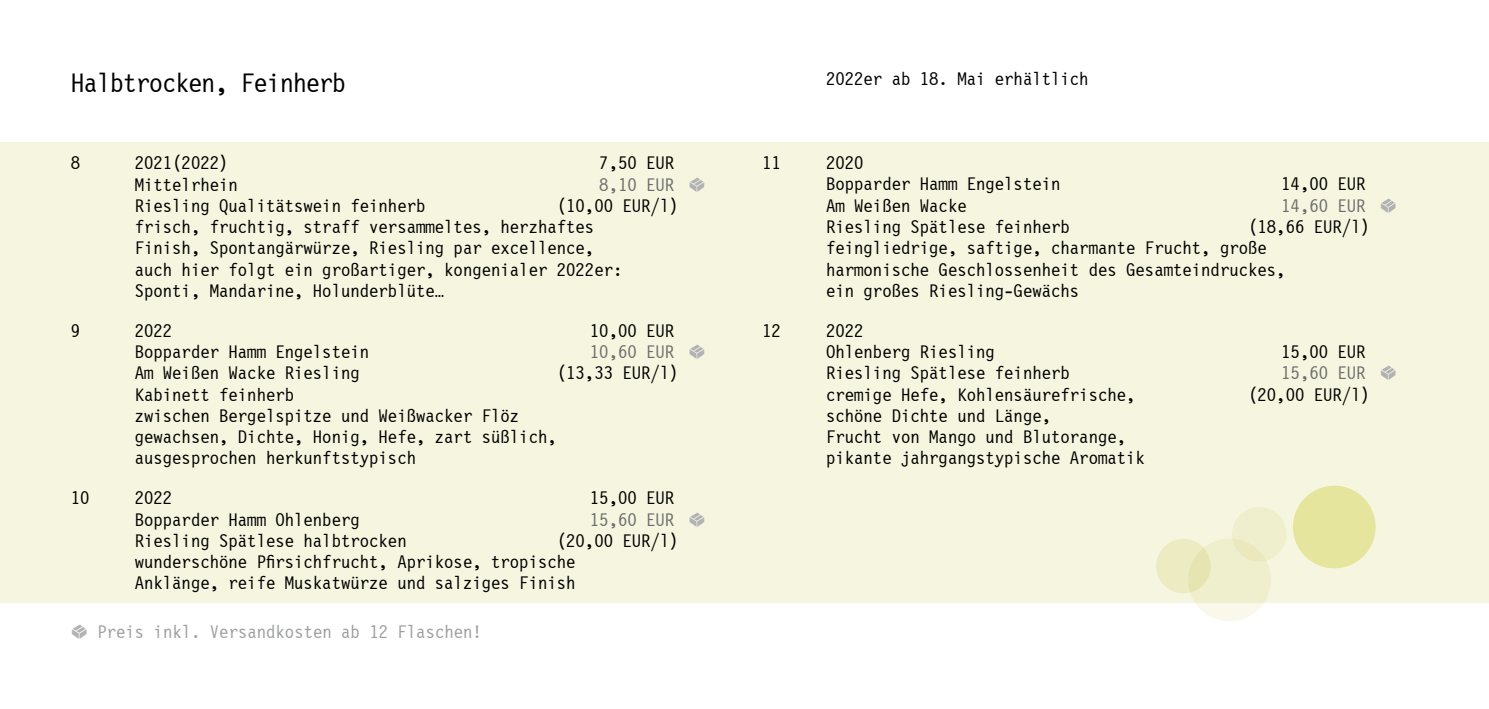
<style>
.page{position:relative;width:1489px;height:709px;background:#fff}
.page>*{position:absolute;margin:0;border:0;box-sizing:border-box;transform-origin:0 0}
.t1{font:27.5px "Letter Gothic 12 Pitch BT";letter-spacing:-.025em;color:#000}
.t2{font:18.75px/21.2px "Letter Gothic 12 Pitch BT";color:#000}
.t3{font:18.75px "Letter Gothic 12 Pitch BT";color:#6e6e6e}
.t4{font:18.75px "Letter Gothic 12 Pitch BT";color:#9e9f9f}
.s1{font-family:"Letter Gothic SWC GOV3 Regular";color:#b1b2b3}
</style>
<div class="page">
<div style="left:0;top:142px;width:1488px;height:460px;background:#f6f6e0"></div>
<hr style="left:1488px;top:142px;width:1px;height:460px;background:#f6f6e0">
<svg style="left:1152px;top:485px;width:224px;height:136px"></svg>
<h1 class="t1" style="left:71px;top:67px;width:276px">Halbtrocken, Feinherb</h1>
<p class="t2" style="left:71px;top:153px;width:11px">8</p>
<p class="t2" style="left:135px;top:153px;width:95px">2021(2022)</p>
<p class="t2" style="left:599px;top:153px;width:76px">7,50 EUR</p>
<p class="t2" style="left:135px;top:174px;width:105px">Mittelrhein</p>
<p class="t3" style="left:599px;top:174px;width:108px">8,10 EUR <span class="s1">　</span></p>
<p class="t2" style="left:135px;top:195px;width:292px">Riesling Qualitätswein feinherb</p>
<p class="t2" style="left:135px;top:195px;width:545px;text-indent:422px">(10,00 EUR/l) frisch, fruchtig, straff versammeltes, herzhaftes<br>Finish, Spontangärwürze, Riesling par excellence,<br>auch hier folgt ein großartiger, kongenialer 2022er:<br>Sponti, Mandarine, Holunderblüte…</p>
<p class="t2" style="left:71px;top:320px;width:11px">9</p>
<p class="t2" style="left:135px;top:320px;width:39px">2022</p>
<p class="t2" style="left:590px;top:320px;width:86px">10,00 EUR</p>
<p class="t2" style="left:135px;top:342px;width:236px">Bopparder Hamm Engelstein</p>
<p class="t3" style="left:590px;top:341px;width:117px">10,60 EUR <span class="s1">　</span></p>
<p class="t2" style="left:135px;top:363px;width:226px">Am Weißen Wacke Riesling</p>
<p class="t2" style="left:557px;top:363px;width:123px">(13,33 EUR/l)</p>
<p class="t2" style="left:135px;top:384px;width:423px">Kabinett feinherb<br>zwischen Bergelspitze und Weißwacker Flöz gewachsen, Dichte, Honig, Hefe, zart süßlich, ausgesprochen herkunftstypisch</p>
<p class="t2" style="left:71px;top:488px;width:20px">10</p>
<p class="t2" style="left:135px;top:488px;width:39px">2022</p>
<p class="t2" style="left:590px;top:488px;width:86px">15,00 EUR</p>
<p class="t2" style="left:135px;top:509px;width:226px">Bopparder Hamm Ohlenberg</p>
<p class="t3" style="left:590px;top:509px;width:117px">15,60 EUR <span class="s1">　</span></p>
<p class="t2" style="left:135px;top:530px;width:273px">Riesling Spätlese halbtrocken</p>
<p class="t2" style="left:135px;top:530px;width:545px;text-indent:422px">(20,00 EUR/l) wunderschöne Pfirsichfrucht, Aprikose, tropische<br>Anklänge, reife Muskatwürze und salziges Finish</p>
<p class="t4" style="left:71px;top:621px;width:412px"><span class="s1">　</span> Preis inkl. Versandkosten ab 12 Flaschen!</p>
<p class="t2" style="left:826px;top:69px;width:264px">2022er ab 18. Mai erhältlich</p>
<p class="t2" style="left:762px;top:153px;width:20px">11</p>
<p class="t2" style="left:826px;top:153px;width:236px">2020<br>Bopparder Hamm Engelstein</p>
<p class="t2" style="left:1281px;top:174px;width:86px">14,00 EUR</p>
<p class="t2" style="left:826px;top:195px;width:142px">Am Weißen Wacke</p>
<p class="t3" style="left:1281px;top:195px;width:117px">14,60 EUR <span class="s1">　</span></p>
<p class="t2" style="left:826px;top:217px;width:245px">Riesling Spätlese feinherb</p>
<p class="t2" style="left:826px;top:217px;width:545px;text-indent:422px">(18,66 EUR/l) feingliedrige, saftige, charmante Frucht, große harmonische Geschlossenheit des Gesamteindruckes,<br>ein großes Riesling-Gewächs</p>
<p class="t2" style="left:762px;top:320px;width:20px">12</p>
<p class="t2" style="left:826px;top:320px;width:170px">2022<br>Ohlenberg Riesling</p>
<p class="t2" style="left:1281px;top:342px;width:86px">15,00 EUR</p>
<p class="t2" style="left:826px;top:363px;width:245px">Riesling Spätlese feinherb</p>
<p class="t3" style="left:1281px;top:362px;width:117px">15,60 EUR <span class="s1">　</span></p>
<p class="t2" style="left:826px;top:384px;width:311px">cremige Hefe, Kohlensäurefrische,</p>
<p class="t2" style="left:1247px;top:384px;width:123px">(20,00 EUR/l)</p>
<p class="t2" style="left:826px;top:405px;width:320px">schöne Dichte und Länge,<br>Frucht von Mango und Blutorange, pikante jahrgangstypische Aromatik</p>
</div>
